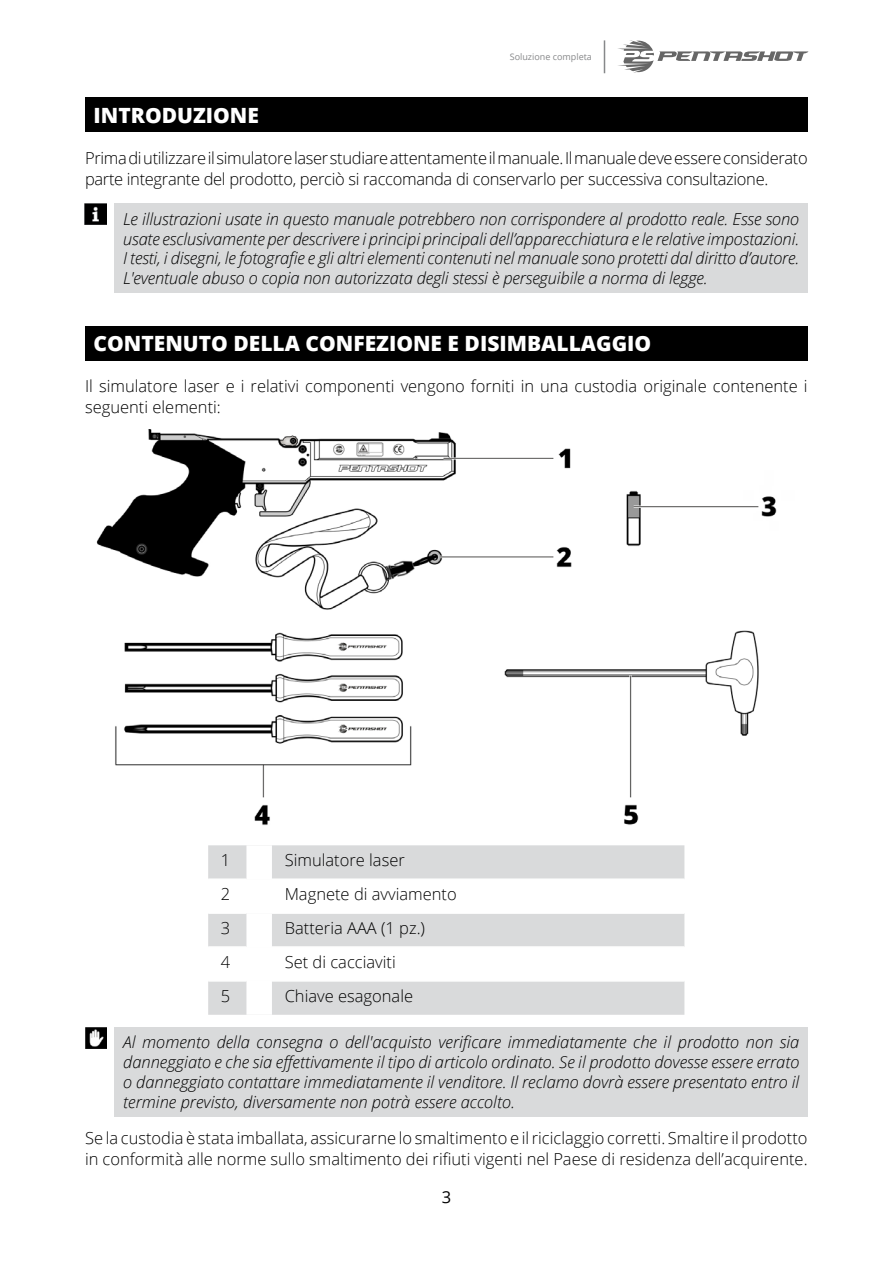
<style>
.page{position:relative;width:893px;height:1263px;background:#fff}
.page>*{position:absolute;margin:0;border:0;box-sizing:border-box;transform-origin:0 0}
.t1{font:800 21px "Open Sans";color:#fff}
.t2{font:italic 300 16.5px/19.8px "Open Sans";letter-spacing:-.005em;color:#000;text-align:justify}
.t3{font:300 16.5px/21px "Open Sans";color:#000}
.t4{font:300 16.5px/21px "Open Sans";letter-spacing:-.02em;color:#000}
.t5{font:16.5px "Open Sans";color:#000}
.t6{font:9px "Open Sans";color:#87888a}
</style>
<div class="page">
<svg style="left:618px;top:40px;width:190px;height:33px"></svg>
<hr style="left:604px;top:40px;width:1px;height:33px;background:#87888a">
<div style="left:85px;top:98px;width:723px;height:34px;background:#000"></div>
<div style="left:115px;top:204px;width:693px;height:89px;background:#d9dadb"></div>
<img style="left:85px;top:204px;width:21px;height:21px">
<div style="left:85px;top:326px;width:723px;height:34px;background:#000"></div>
<img style="left:96px;top:429px;width:681px;height:396px">
<svg style="left:208px;top:845px;width:476px;height:170px;fill:#d9dadb"></svg>
<hr style="left:208px;top:878px;width:38px;height:2px;background:#fff">
<hr style="left:272px;top:878px;width:412px;height:2px;background:#fff">
<hr style="left:208px;top:912px;width:38px;height:2px;background:#fff">
<hr style="left:272px;top:912px;width:412px;height:2px;background:#fff">
<hr style="left:208px;top:946px;width:38px;height:2px;background:#fff">
<hr style="left:272px;top:946px;width:412px;height:2px;background:#fff">
<hr style="left:208px;top:980px;width:38px;height:2px;background:#fff">
<hr style="left:272px;top:980px;width:412px;height:2px;background:#fff">
<div style="left:246px;top:845px;width:26px;height:34px;background:#fff"></div>
<div style="left:246px;top:879px;width:26px;height:34px;background:#fff"></div>
<div style="left:246px;top:913px;width:26px;height:34px;background:#fff"></div>
<div style="left:246px;top:947px;width:26px;height:34px;background:#fff"></div>
<div style="left:246px;top:981px;width:26px;height:34px;background:#fff"></div>
<div style="left:115px;top:1027px;width:693px;height:89px;background:#d9dadb"></div>
<img style="left:85px;top:1027px;width:21px;height:21px">
<p class="t6" style="left:510px;top:50px;width:84px">Soluzione completa</p>
<p class="t1" style="left:94px;top:99px;width:167px">INTRODUZIONE</p>
<p class="t4" style="left:85px;top:147px;width:724px">Prima di utilizzare il simulatore laser studiare attentamente il manuale. Il manuale deve essere considerato parte integrante del prodotto, perciò si raccomanda di conservarlo per successiva consultazione.</p>
<p class="t2" style="left:123px;top:208px;width:678px">Le illustrazioni usate in questo manuale potrebbero non corrispondere al prodotto reale. Esse sono usate esclusivamente per descrivere i principi principali dell’apparecchiatura e le relative impostazioni.<br>I testi, i disegni, le fotografie e gli altri elementi contenuti nel manuale sono protetti dal diritto d’autore.<br>L'eventuale abuso o copia non autorizzata degli stessi è perseguibile a norma di legge.</p>
<p class="t1" style="left:94px;top:328px;width:559px">CONTENUTO DELLA CONFEZIONE E DISIMBALLAGGIO</p>
<p class="t3" style="left:85px;top:375px;width:724px">Il simulatore laser e i relativi componenti vengono forniti in una custodia originale contenente i seguenti elementi:</p>
<p class="t3" style="left:221px;top:849px;width:11px">1</p>
<p class="t3" style="left:285px;top:849px;width:122px">Simulatore laser</p>
<p class="t3" style="left:221px;top:883px;width:11px">2</p>
<p class="t3" style="left:285px;top:883px;width:174px">Magnete di avviamento</p>
<p class="t3" style="left:221px;top:917px;width:11px">3</p>
<p class="t3" style="left:285px;top:917px;width:142px">Batteria AAA (1 pz.)</p>
<p class="t3" style="left:221px;top:951px;width:11px">4</p>
<p class="t3" style="left:285px;top:951px;width:112px">Set di cacciaviti</p>
<p class="t3" style="left:221px;top:985px;width:11px">5</p>
<p class="t3" style="left:285px;top:985px;width:130px">Chiave esagonale</p>
<p class="t2" style="left:123px;top:1032px;width:678px">Al momento della consegna o dell'acquisto verificare immediatamente che il prodotto non sia danneggiato e che sia effettivamente il tipo di articolo ordinato. Se il prodotto dovesse essere errato o danneggiato contattare immediatamente il venditore. Il reclamo dovrà essere presentato entro il termine previsto, diversamente non potrà essere accolto.</p>
<p class="t3" style="left:85px;top:1127px;width:724px">Se la custodia è stata imballata, assicurarne lo smaltimento e il riciclaggio corretti. Smaltire il prodotto in conformità alle norme sullo smaltimento dei rifiuti vigenti nel Paese di residenza dell’acquirente.</p>
<p class="t5" style="left:442px;top:1185px;width:11px">3</p>
</div>
